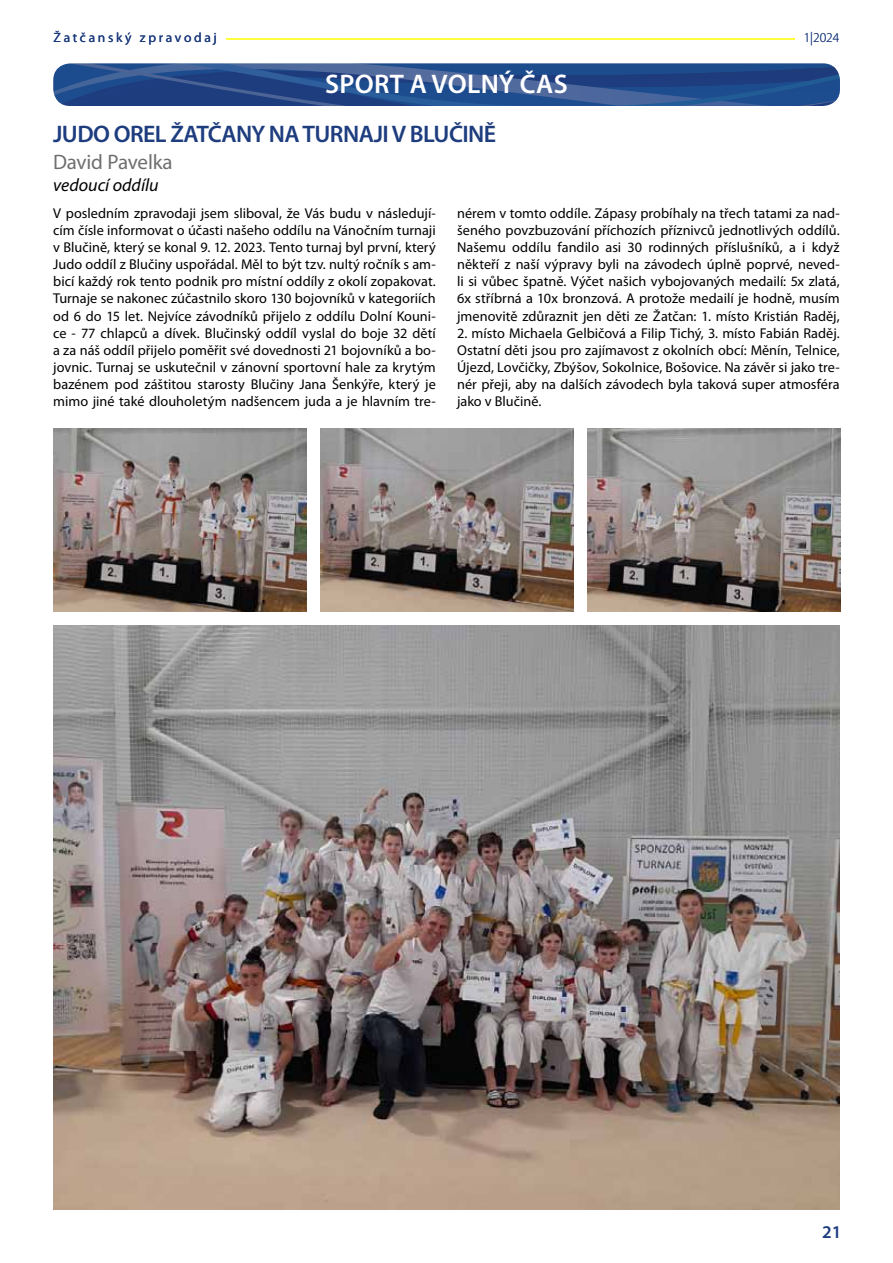
<style>
.page{position:relative;width:893px;height:1263px;background:#fff}
.page>*{position:absolute;margin:0;border:0;box-sizing:border-box;transform-origin:0 0}
.t1{font:600 27px "Myriad Pro";letter-spacing:.01em;color:#fff}
.t2{font:600 24px "Myriad Pro";letter-spacing:-.025em;color:#1e3d7f}
.t3{font:21px "Myriad Pro";letter-spacing:-.015em;color:#706f6f}
.t4{font:italic 18px "Myriad Pro";color:#000}
.t5{font:600 18px "Myriad Pro";color:#1e3d7f}
.t6{font:14.25px/17.1px "Myriad Pro";color:#000;text-align:justify}
.t7{font:13.5px "Myriad Pro";letter-spacing:.2em;color:#1e3d7f}
.t8{font:300 13.5px "Myriad Pro";color:#1e3d7f}
</style>
<div class="page">
<svg style="left:226px;top:38px;width:569px;height:1px"></svg>
<svg style="left:53px;top:63px;width:787px;height:43px;background:#2b508e"></svg>
<img style="left:53px;top:625px;width:787px;height:585px">
<img style="left:54px;top:428px;width:252px;height:184px">
<img style="left:321px;top:428px;width:252px;height:184px">
<img style="left:588px;top:428px;width:253px;height:184px">
<p class="t7" style="left:54px;top:29px;width:165px">Žatčanský zpravodaj</p>
<p class="t8" style="left:804px;top:30px;width:37px">1|2024</p>
<h1 class="t1" style="left:325px;top:67px;width:244px">SPORT A VOLNÝ ČAS</h1>
<h2 class="t2" style="left:53px;top:119px;width:445px">JUDO OREL ŽATČANY NA TURNAJI V BLUČINĚ</h2>
<h3 class="t3" style="left:53px;top:149px;width:121px">David Pavelka</h3>
<p class="t4" style="left:53px;top:173px;width:107px">vedoucí oddílu</p>
<p class="t6" style="left:53px;top:204px;width:384px">V posledním zpravodaji jsem sliboval, že Vás budu v následují&shy;cím čísle informovat o účasti našeho oddílu na Vánočním turnaji v Blučině, který se konal 9. 12. 2023. Tento turnaj byl první, který Judo oddíl z Blučiny uspořádal. Měl to být tzv. nultý ročník s am&shy;bicí každý rok tento podnik pro místní oddíly z okolí zopakovat.<br>Turnaje se nakonec zúčastnilo skoro 130 bojovníků v kategoriích od 6 do 15 let. Nejvíce závodníků přijelo z oddílu Dolní Kouni&shy;ce - 77 chlapců a dívek. Blučinský oddíl vyslal do boje 32 dětí a za náš oddíl přijelo poměřit své dovednosti 21 bojovníků a bo&shy;jovnic. Turnaj se uskutečnil v zánovní sportovní hale za krytým bazénem pod záštitou starosty Blučiny Jana Šenkýře, který je mimo jiné také dlouholetým nadšencem juda a je hlavním tre-</p>
<p class="t6" style="left:457px;top:204px;width:384px">nérem v tomto oddíle. Zápasy probíhaly na třech tatami za nad&shy;šeného povzbuzování příchozích příznivců jednotlivých oddílů.<br>Našemu oddílu fandilo asi 30 rodinných příslušníků, a i když někteří z naší výpravy byli na závodech úplně poprvé, neved&shy;li si vůbec špatně. Výčet našich vybojovaných medailí: 5x zlatá, 6x stříbrná a 10x bronzová. A protože medailí je hodně, musím jmenovitě zdůraznit jen děti ze Žatčan: 1. místo Kristián Raděj,</p>
<p class="t6" style="left:457px;top:324px;width:384px">2. místo Michaela Gelbičová a Filip Tichý, 3. místo Fabián Raděj.<br>Ostatní děti jsou pro zajímavost z okolních obcí: Měnín, Telnice, Újezd, Lovčičky, Zbýšov, Sokolnice, Bošovice. Na závěr si jako tre&shy;nér přeji, aby na dalších závodech byla taková super atmosféra jako v Blučině.</p>
<p class="t5" style="left:822px;top:1221px;width:21px">21</p>
</div>
